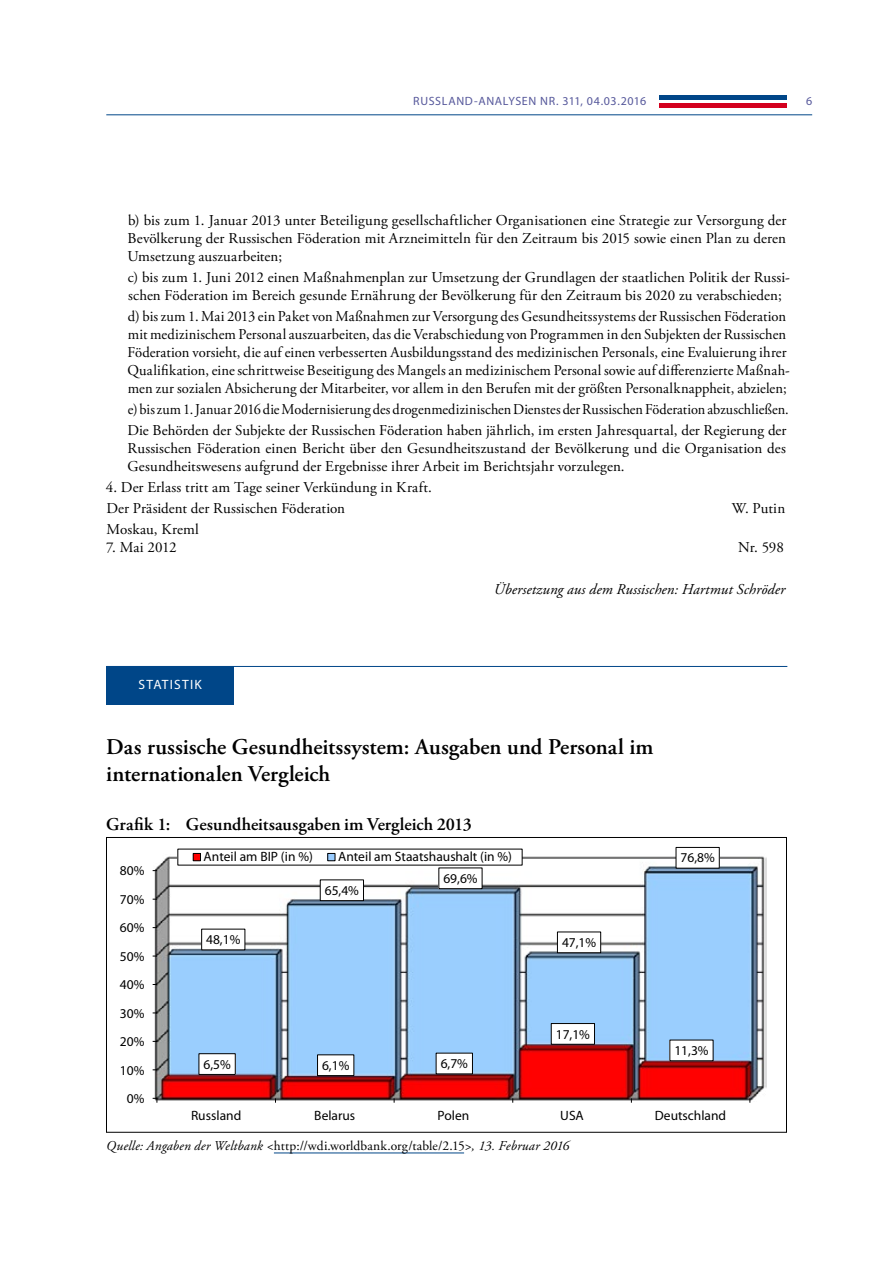
<style>
.page{position:relative;width:893px;height:1263px;background:#fff}
.page>*{position:absolute;margin:0;border:0;box-sizing:border-box;transform-origin:0 0}
.t1{font:600 22.5px/27px "Adobe Garamond Pro";color:#000}
.t2{font:600 18px "Adobe Garamond Pro";color:#000}
.t3{font:15px/18px "Adobe Garamond Pro";letter-spacing:.005em;color:#000}
.t4{font:15px/21px "Adobe Garamond Pro";letter-spacing:.005em;color:#000;scale:.95 1}
.t5{font:italic 15px "Adobe Garamond Pro";letter-spacing:.01em;color:#000}
.t6{font:13.5px "Myriad Pro";color:#000}
.t7{font:italic 13.5px "Adobe Garamond Pro";letter-spacing:.01em;color:#000}
.t8{font:13.5px "Myriad Pro";letter-spacing:.09em;color:#fff}
.t9{font:12px "Myriad Pro";letter-spacing:.05em;color:#56589b}
.s1{font-style:normal}
</style>
<div class="page">
<div style="left:659px;top:103px;width:128px;height:5px;background:#d4001e"></div>
<hr style="left:659px;top:96px;width:128px;height:4px;background:#004688">
<hr style="left:106px;top:114px;width:706px;height:1px;background:#004688">
<hr style="left:106px;top:666px;width:681px;height:1px;background:#004688">
<div style="left:106px;top:666px;width:128px;height:39px;background:#004688"></div>
<img style="left:154px;top:854px;width:612px;height:247px">
<svg style="left:153px;top:1098px;width:5px;height:5px"></svg>
<div style="left:199px;top:1054px;width:36px;height:20px;background:#fff"></div>
<div style="left:199px;top:1053px;width:36px;height:21px;border:1px solid #000"></div>
<div style="left:318px;top:1055px;width:36px;height:20px;background:#fff"></div>
<div style="left:317px;top:1055px;width:37px;height:21px;border:1px solid #000"></div>
<div style="left:436px;top:1053px;width:36px;height:21px;background:#fff"></div>
<div style="left:551px;top:1023px;width:43px;height:21px;background:#fff"></div>
<div style="left:551px;top:1023px;width:44px;height:21px;border:1px solid #000"></div>
<div style="left:670px;top:1040px;width:43px;height:21px;background:#fff"></div>
<div style="left:202px;top:929px;width:43px;height:21px;background:#fff"></div>
<div style="left:320px;top:880px;width:43px;height:20px;background:#fff"></div>
<div style="left:320px;top:880px;width:44px;height:21px;border:1px solid #000"></div>
<div style="left:439px;top:868px;width:43px;height:21px;background:#fff"></div>
<div style="left:439px;top:868px;width:43px;height:21px;border:1px solid #000"></div>
<div style="left:557px;top:932px;width:44px;height:21px;background:#fff"></div>
<div style="left:557px;top:932px;width:44px;height:21px;border:1px solid #000"></div>
<div style="left:676px;top:847px;width:43px;height:21px;background:#fff"></div>
<div style="left:676px;top:847px;width:43px;height:21px;border:1px solid #000"></div>
<div style="left:178px;top:849px;width:344px;height:16px;background:#fff"></div>
<div style="left:193px;top:853px;width:7px;height:8px;background:#f00"></div>
<div style="left:193px;top:853px;width:8px;height:8px;border:1px solid #000"></div>
<div style="left:328px;top:853px;width:7px;height:8px;background:#9cf"></div>
<div style="left:328px;top:853px;width:7px;height:8px;border:1px solid #000"></div>
<hr style="left:274px;top:1153px;width:190px;height:1px;background:#004688">
<p class="t9" style="left:413px;top:94px;width:235px">RUSSLAND-ANALYSEN NR. 311, 04.03.2016</p>
<p class="t9" style="left:806px;top:94px;width:8px">6</p>
<p class="t3" style="left:127px;top:212px;width:661px;text-align:justify">b) bis zum 1. Januar 2013 unter Beteiligung gesellschaftlicher Organisationen eine Strategie zur Versorgung der Bevölkerung der Russischen Föderation mit Arzneimitteln für den Zeitraum bis 2015 sowie einen Plan zu deren Umsetzung auszuarbeiten;</p>
<p class="t3" style="left:128px;top:269px;width:663px">c) bis zum 1. Juni 2012 einen Maßnahmenplan zur Umsetzung der Grundlagen der staatlichen Politik der Russi&shy;schen Föderation im Bereich gesunde Ernährung der Bevölkerung für den Zeitraum bis 2020 zu verabschieden;</p>
<p class="t3" style="left:128px;top:308px;width:664px">d) bis zum 1. Mai 2013 ein Paket von Maßnahmen zur Versorgung des Gesundheitssystems der Russischen Föderation mit medizinischem Personal auszuarbeiten, das die Verabschiedung von Programmen in den Subjekten der Russischen Föderation vorsieht, die auf einen verbesserten Ausbildungsstand des medizinischen Personals, eine Evaluierung ihrer Qualifikation, eine schrittweise Beseitigung des Mangels an medizinischem Personal sowie auf differenzierte Maßnah&shy;men zur sozialen Absicherung der Mitarbeiter, vor allem in den Berufen mit der größten Personalknappheit, abzielen;</p>
<p class="t4" style="left:127px;top:399px;width:698px">e) bis zum 1. Januar 2016 die Modernisierung des drogenmedizinischen Dienstes der Russischen Föderation abzuschließen.<br>Die Behörden der Subjekte der Russischen Föderation haben jährlich, im ersten Jahresquartal, der Regierung der</p>
<p class="t3" style="left:128px;top:440px;width:660px">Russischen Föderation einen Bericht über den Gesundheitszustand der Bevölkerung und die Organisation des<br>Gesundheitswesens aufgrund der Ergebnisse ihrer Arbeit im Berichtsjahr vorzulegen.</p>
<p class="t3" style="left:106px;top:477px;width:328px;line-height:21px">4. Der Erlass tritt am Tage seiner Verkündung in Kraft.<br>Der Präsident der Russischen Föderation</p>
<p class="t3" style="left:732px;top:500px;width:55px">W. Putin</p>
<p class="t3" style="left:107px;top:521px;width:94px">Moskau, Kreml</p>
<p class="t3" style="left:106px;top:539px;width:72px">7. Mai 2012</p>
<p class="t3" style="left:738px;top:539px;width:47px">Nr. 598</p>
<p class="t5" style="left:494px;top:580px;width:293px">Übersetzung aus dem Russischen: Hartmut Schröder</p>
<p class="t8" style="left:138px;top:676px;width:65px">STATISTIK</p>
<h1 class="t1" style="left:106px;top:734px;width:549px">Das russische Gesundheitssystem: Ausgaben und Personal im internationalen Vergleich</h1>
<p class="t2" style="left:106px;top:813px;width:367px">Grafik 1: Gesundheitsausgaben im Vergleich 2013</p>
<p class="t6" style="left:120px;top:862px;width:26px">80%</p>
<p class="t6" style="left:120px;top:891px;width:26px">70%</p>
<p class="t6" style="left:120px;top:919px;width:26px">60%</p>
<p class="t6" style="left:120px;top:948px;width:26px">50%</p>
<p class="t6" style="left:120px;top:976px;width:26px">40%</p>
<p class="t6" style="left:120px;top:1005px;width:26px">30%</p>
<p class="t6" style="left:120px;top:1033px;width:26px">20%</p>
<p class="t6" style="left:120px;top:1062px;width:26px">10%</p>
<p class="t6" style="left:127px;top:1090px;width:19px">0%</p>
<p class="t6" style="left:204px;top:848px;width:111px">Anteil am BIP (in %)</p>
<p class="t6" style="left:338px;top:848px;width:175px">Anteil am Staatshaushalt (in %)</p>
<p class="t6" style="left:681px;top:850px;width:36px">76,8%</p>
<p class="t6" style="left:206px;top:931px;width:36px">48,1%</p>
<p class="t6" style="left:325px;top:882px;width:36px">65,4%</p>
<p class="t6" style="left:443px;top:870px;width:36px">69,6%</p>
<p class="t6" style="left:204px;top:1056px;width:29px">6,5%</p>
<p class="t6" style="left:322px;top:1057px;width:29px">6,1%</p>
<p class="t6" style="left:441px;top:1055px;width:29px">6,7%</p>
<p class="t6" style="left:562px;top:934px;width:36px">47,1%</p>
<p class="t6" style="left:556px;top:1026px;width:36px">17,1%</p>
<p class="t6" style="left:674px;top:1042px;width:36px">11,3%</p>
<p class="t6" style="left:191px;top:1107px;width:52px">Russland</p>
<p class="t6" style="left:314px;top:1107px;width:42px">Belarus</p>
<p class="t6" style="left:437px;top:1107px;width:33px">Polen</p>
<p class="t6" style="left:560px;top:1107px;width:25px">USA</p>
<p class="t6" style="left:655px;top:1107px;width:73px">Deutschland</p>
<p class="t7" style="left:106px;top:1137px;width:465px">Quelle: Angaben der Weltbank &lt;<span class="s1">http://wdi.worldbank.org/table/2.15</span>&gt;, 13. Februar 2016</p>
</div>
